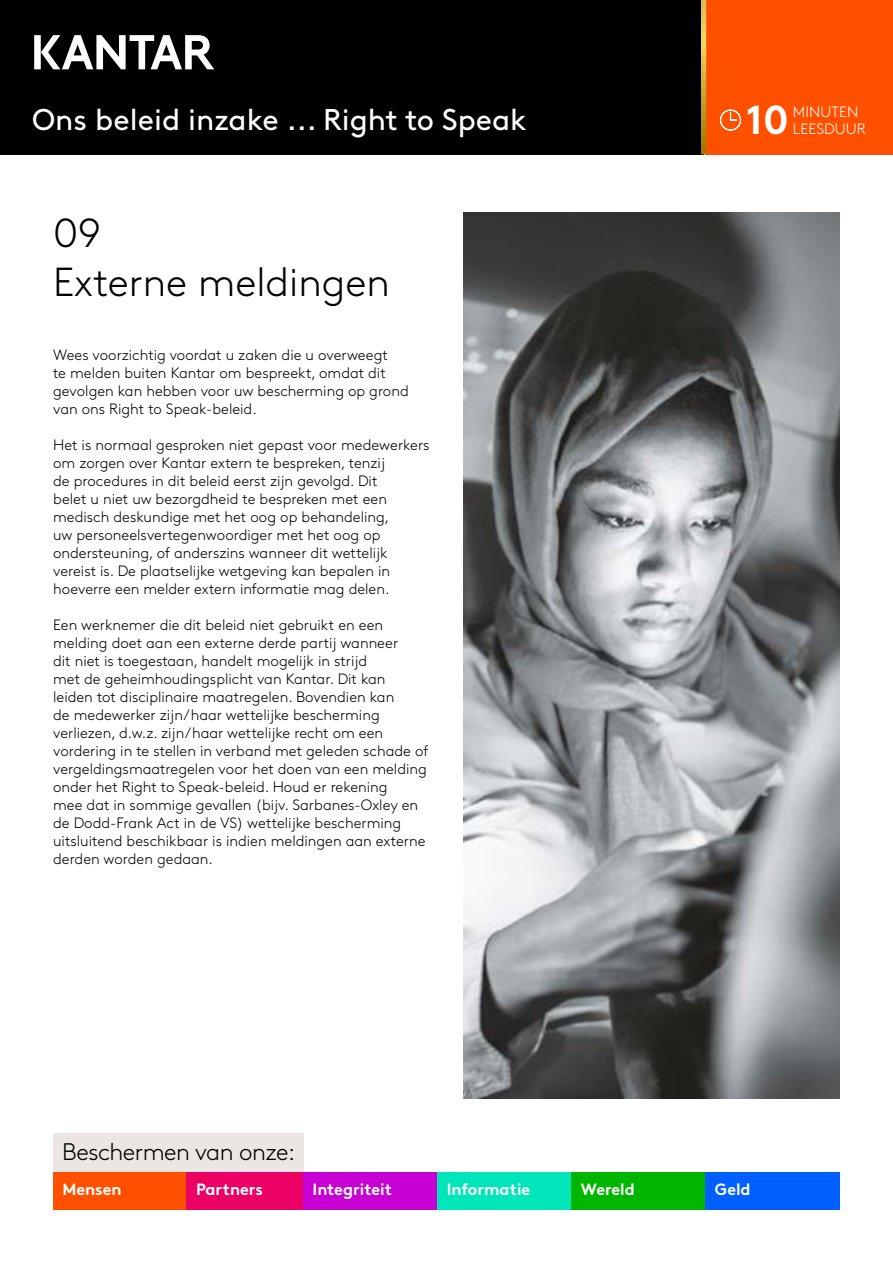
<style>
.page{position:relative;width:893px;height:1263px;background:#fff}
.page>*{position:absolute;margin:0;border:0;box-sizing:border-box;transform-origin:0 0}
.t1{font:300 40.5px/48.6px "Kantar Brown";color:#000}
.t2{font:700 40.35px "Kantar Brown";color:#fff}
.t3{font:30px "Kantar Brown";color:#fff}
.t4{font:300 24px "Kantar Brown";letter-spacing:-.02em;color:#000}
.t5{font:700 16.35px "Kantar Brown";color:#fff}
.t6{font:300 15px/18px "Kantar Brown";color:#000}
.t7{font:300 15px "Kantar Brown";letter-spacing:.01em;color:#fff}
</style>
<div class="page">
<img style="left:463px;top:213px;width:377px;height:885px">
<div style="left:0;top:0;width:704px;height:154px;background:#000"></div>
<div style="left:705px;top:0;width:188px;height:154px;background:#ff5000"></div>
<svg style="left:720px;top:109px;width:21px;height:22px"></svg>
<svg style="left:34px;top:35px;width:180px;height:34px"></svg>
<svg style="left:701px;top:0;width:5px;height:154px"></svg>
<div style="left:53px;top:1134px;width:250px;height:38px;background:#ebe5e3"></div>
<div style="left:53px;top:1172px;width:134px;height:38px;background:#ff5000"></div>
<div style="left:187px;top:1172px;width:134px;height:38px;background:#eb0064"></div>
<div style="left:303px;top:1172px;width:134px;height:38px;background:#c700d3"></div>
<div style="left:437px;top:1172px;width:135px;height:38px;background:#00e5ba"></div>
<div style="left:572px;top:1172px;width:134px;height:38px;background:#00b600"></div>
<div style="left:706px;top:1172px;width:134px;height:38px;background:#0060ff"></div>
<h3 class="t3" style="left:32px;top:97px;width:496px">Ons beleid inzake ... Right to Speak</h3>
<h2 class="t2" style="left:746px;top:87px;width:44px">10</h2>
<p class="t7" style="left:793px;top:101px;width:67px">MINUTEN</p>
<p class="t7" style="left:793px;top:117px;width:74px">LEESDUUR</p>
<h1 class="t1" style="left:53px;top:206px;width:338px">09<br>Externe meldingen</h1>
<p class="t6" style="left:53px;top:345px;width:357px">Wees voorzichtig voordat u zaken die u overweegt<br>te melden buiten Kantar om bespreekt, omdat dit gevolgen kan hebben voor uw bescherming op grond van ons Right to Speak-beleid.</p>
<p class="t6" style="left:53px;top:435px;width:378px">Het is normaal gesproken niet gepast voor medewerkers om zorgen over Kantar extern te bespreken, tenzij<br>de procedures in dit beleid eerst zijn gevolgd. Dit<br>belet u niet uw bezorgdheid te bespreken met een medisch deskundige met het oog op behandeling,<br>uw personeelsvertegenwoordiger met het oog op ondersteuning, of anderszins wanneer dit wettelijk vereist is. De plaatselijke wetgeving kan bepalen in hoeverre een melder extern informatie mag delen.</p>
<p class="t6" style="left:53px;top:615px;width:377px">Een werknemer die dit beleid niet gebruikt en een melding doet aan een externe derde partij wanneer<br>dit niet is toegestaan, handelt mogelijk in strijd<br>met de geheimhoudingsplicht van Kantar. Dit kan leiden tot disciplinaire maatregelen. Bovendien kan<br>de medewerker zijn/haar wettelijke bescherming verliezen, d.w.z. zijn/haar wettelijke recht om een vordering in te stellen in verband met geleden schade of vergeldingsmaatregelen voor het doen van een melding onder het Right to Speak-beleid. Houd er rekening<br>mee dat in sommige gevallen (bijv. Sarbanes-Oxley en de Dodd-Frank Act in de VS) wettelijke bescherming uitsluitend beschikbaar is indien meldingen aan externe derden worden gedaan.</p>
<h3 class="t4" style="left:62px;top:1134px;width:235px">Beschermen van onze:</h3>
<p class="t5" style="left:62px;top:1176px;width:61px">Mensen</p>
<p class="t5" style="left:196px;top:1176px;width:68px">Partners</p>
<p class="t5" style="left:313px;top:1176px;width:81px">Integriteit</p>
<p class="t5" style="left:447px;top:1176px;width:85px">Informatie</p>
<p class="t5" style="left:581px;top:1176px;width:56px">Wereld</p>
<p class="t5" style="left:715px;top:1176px;width:37px">Geld</p>
</div>
